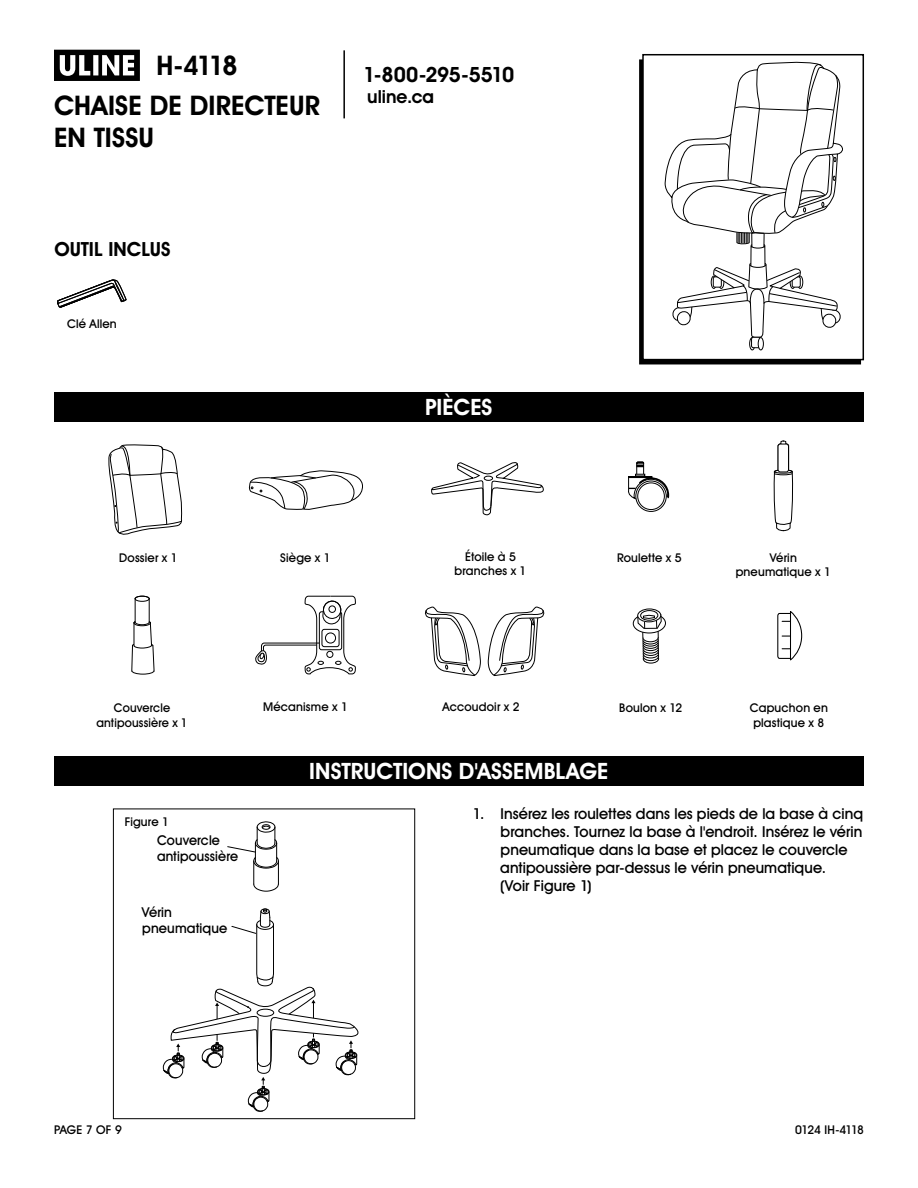
<style>
.page{position:relative;width:918px;height:1188px;background:#fff}
.page>*{position:absolute;margin:0;border:0;box-sizing:border-box;transform-origin:0 0}
.t1{font:700 27px/32.4px "Uline Two Knine";letter-spacing:.005em;color:#000}
.t2{font:700 22.5px "Uline Two Knine";letter-spacing:.005em;color:#fff}
.t3{font:700 21px "Uline Two Knine";letter-spacing:-.02em;color:#000}
.t4{font:700 19.5px "Uline Two Knine";color:#000}
.t5{font:700 18px "Uline Two Knine";color:#000}
.t6{font:15px/18px "Uline Two Knine";letter-spacing:.005em;color:#000}
.t7{font:13.5px/16.2px "Uline Two Knine";letter-spacing:.01em;color:#000}
.t8{font:12px/14.4px "Uline Two Knine";letter-spacing:.015em;color:#000;text-align:center}
.t9{font:12px "Uline Two Knine";letter-spacing:-.065em;color:#000}
</style>
<div class="page">
<hr style="left:343px;top:50px;width:2px;height:68px;background:#000">
<svg style="left:54px;top:50px;width:86px;height:31px"></svg>
<svg style="left:227px;top:821px;width:52px;height:71px"></svg>
<svg style="left:162px;top:908px;width:197px;height:204px"></svg>
<div style="left:113px;top:809px;width:302px;height:310px;border:1px solid #000"></div>
<div style="left:639px;top:59px;width:222px;height:305px;border:2px solid #000"></div>
<div style="left:643px;top:55px;width:220px;height:305px;background:#fff"></div>
<div style="left:642px;top:54px;width:222px;height:306px;border:2px solid #000"></div>
<div style="left:54px;top:392px;width:810px;height:30px;background:#000"></div>
<div style="left:54px;top:756px;width:810px;height:30px;background:#000"></div>
<svg style="left:665px;top:62px;width:178px;height:288px"></svg>
<svg style="left:57px;top:280px;width:69px;height:27px"></svg>
<svg style="left:108px;top:444px;width:74px;height:91px"></svg>
<svg style="left:248px;top:471px;width:115px;height:39px"></svg>
<svg style="left:255px;top:595px;width:101px;height:80px"></svg>
<svg style="left:773px;top:441px;width:20px;height:90px"></svg>
<div style="left:778px;top:444px;width:11px;height:28px;background:#fff;border-radius:2px"></div>
<div style="left:778px;top:444px;width:11px;height:28px;border:1px solid #000;border-radius:2px"></div>
<div style="left:637px;top:483px;width:28px;height:27px;border:1px solid #000;border-radius:50%"></div>
<div style="left:635px;top:481px;width:32px;height:31px;border:1px solid #000;border-radius:50%"></div>
<div style="left:636px;top:462px;width:8px;height:15px;border:1px solid #000"></div>
<svg style="left:636px;top:461px;width:8px;height:6px"></svg>
<svg style="left:628px;top:474px;width:42px;height:26px"></svg>
<svg style="left:131px;top:595px;width:24px;height:80px"></svg>
<div style="left:135px;top:596px;width:15px;height:6px;border:1px solid #000;border-radius:50%"></div>
<svg style="left:633px;top:614px;width:33px;height:19px"></svg>
<div style="left:633px;top:613px;width:33px;height:21px;border:1px solid #000;border-radius:50%"></div>
<svg style="left:637px;top:608px;width:25px;height:56px"></svg>
<svg style="left:777px;top:611px;width:26px;height:50px"></svg>
<svg style="left:424px;top:606px;width:57px;height:70px"></svg>
<svg style="left:488px;top:606px;width:57px;height:70px"></svg>
<svg style="left:431px;top:462px;width:113px;height:54px"></svg>
<h1 class="t1" style="left:157px;top:49px;width:83px">H-4118</h1>
<h1 class="t1" style="left:54px;top:89px;width:268px">CHAISE DE DIRECTEUR<br>EN TISSU</h1>
<h3 class="t4" style="left:54px;top:237px;width:118px">OUTIL INCLUS</h3>
<p class="t8" style="left:67px;top:316px;width:51px">Clé Allen</p>
<h3 class="t3" style="left:363px;top:62px;width:152px">1-800-295-5510</h3>
<p class="t5" style="left:367px;top:86px;width:68px">uline.ca</p>
<h2 class="t2" style="left:425px;top:394px;width:69px">PIÈCES</h2>
<p class="t8" style="left:465px;top:549px;width:52px">Étoile à 5</p>
<p class="t8" style="left:617px;top:550px;width:66px">Roulette x 5</p>
<p class="t8" style="left:455px;top:564px;width:73px">branches x 1</p>
<p class="t8" style="left:119px;top:550px;width:60px">Dossier x 1</p>
<p class="t8" style="left:736px;top:550px;width:97px">Vérin pneumatique x 1</p>
<p class="t8" style="left:280px;top:550px;width:52px">Siège x 1</p>
<p class="t8" style="left:96px;top:701px;width:93px">Couvercle antipoussière x 1</p>
<p class="t8" style="left:263px;top:700px;width:86px">Mécanisme x 1</p>
<p class="t8" style="left:443px;top:700px;width:79px">Accoudoir x 2</p>
<p class="t8" style="left:619px;top:701px;width:65px">Boulon x 12</p>
<p class="t8" style="left:750px;top:701px;width:80px">Capuchon en plastique x 8</p>
<p class="t8" style="left:125px;top:815px;width:46px">Figure 1</p>
<p class="t7" style="left:157px;top:832px;width:83px">Couvercle antipoussière</p>
<p class="t7" style="left:142px;top:904px;width:87px">Vérin pneumatique</p>
<h2 class="t2" style="left:309px;top:758px;width:301px">INSTRUCTIONS D'ASSEMBLAGE</h2>
<p class="t6" style="left:500px;top:804px;width:364px;text-indent:-27px">1. Insérez les roulettes dans les pieds de la base à cinq branches. Tournez la base à l'endroit. Insérez le vérin pneumatique dans la base et placez le couvercle antipoussière par-dessus le vérin pneumatique.<br>(Voir Figure 1)</p>
<p class="t8" style="left:54px;top:1122px;width:69px">PAGE 7 OF 9</p>
<p class="t9" style="left:795px;top:1122px;width:70px">0124 IH-4118</p>
</div>
